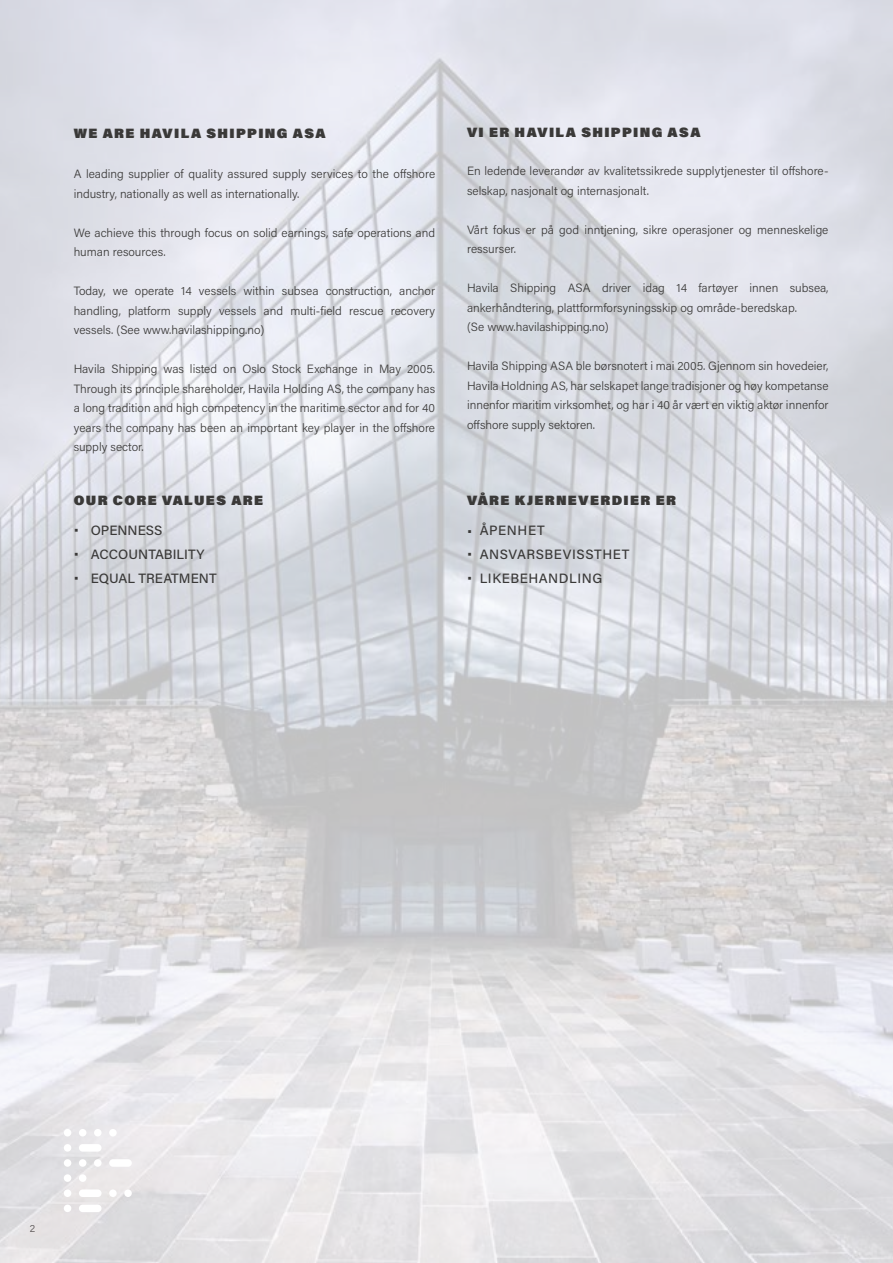
<style>
.page{position:relative;width:893px;height:1263px;background:#fff}
.page>*{position:absolute;margin:0;border:0;box-sizing:border-box;transform-origin:0 0}
.t1{font:900 13.5px "Acumin Pro";letter-spacing:.1em;color:#3a3938}
.t2{font:500 13.5px "Acumin Pro";letter-spacing:.035em;color:#3a3938}
.t3{font:500 13.5px "Acumin Pro";letter-spacing:.005em;color:#3a3938}
.t4{font:500 13.5px "Acumin Pro";color:#3a3938}
.t5{font:300 12px/19.5px "Acumin Pro";color:#3a3938}
.t6{font:300 10.5px "Acumin Pro";color:#3a3938}
</style>
<div class="page">
<img style="left:0;top:0;width:893px;height:1263px">
<div style="left:109px;top:1159px;width:23px;height:8px;background:#fff;border-radius:4px"></div>
<div style="left:79px;top:1159px;width:7px;height:8px;background:#fff;border-radius:50%"></div>
<div style="left:94px;top:1159px;width:8px;height:8px;background:#fff;border-radius:50%"></div>
<div style="left:64px;top:1129px;width:7px;height:7px;background:#fff;border-radius:50%"></div>
<div style="left:79px;top:1129px;width:7px;height:7px;background:#fff;border-radius:50%"></div>
<div style="left:94px;top:1129px;width:8px;height:7px;background:#fff;border-radius:50%"></div>
<div style="left:109px;top:1129px;width:8px;height:7px;background:#fff;border-radius:50%"></div>
<div style="left:79px;top:1144px;width:23px;height:7px;background:#fff;border-radius:4px"></div>
<div style="left:64px;top:1144px;width:7px;height:7px;background:#fff;border-radius:50%"></div>
<div style="left:64px;top:1159px;width:7px;height:8px;background:#fff;border-radius:50%"></div>
<div style="left:79px;top:1174px;width:7px;height:8px;background:#fff;border-radius:50%"></div>
<div style="left:64px;top:1174px;width:7px;height:8px;background:#fff;border-radius:50%"></div>
<div style="left:79px;top:1189px;width:23px;height:8px;background:#fff;border-radius:4px"></div>
<div style="left:64px;top:1189px;width:7px;height:8px;background:#fff;border-radius:50%"></div>
<div style="left:124px;top:1189px;width:8px;height:8px;background:#fff;border-radius:50%"></div>
<div style="left:109px;top:1189px;width:8px;height:8px;background:#fff;border-radius:50%"></div>
<div style="left:79px;top:1204px;width:23px;height:8px;background:#fff;border-radius:4px"></div>
<div style="left:64px;top:1204px;width:7px;height:8px;background:#fff;border-radius:50%"></div>
<p class="t1" style="left:74px;top:123px;width:253px">WE ARE HAVILA SHIPPING ASA</p>
<p class="t5" style="left:74px;top:164px;width:363px">A leading supplier of quality assured supply services to the offshore industry, nationally as well as internationally.</p>
<p class="t5" style="left:74px;top:222px;width:363px">We achieve this through focus on solid earnings, safe operations and human resources.</p>
<p class="t5" style="left:74px;top:281px;width:363px;text-align:justify">Today, we operate 14 vessels within subsea construction, anchor handling, platform supply vessels and multi-field rescue recovery vessels. (See www.havilashipping.no)</p>
<p class="t5" style="left:74px;top:359px;width:363px;text-align:justify">Havila Shipping was listed on Oslo Stock Exchange in May 2005.<br>Through its principle shareholder, Havila Holding AS, the company has a long tradition and high competency in the maritime sector and for 40 years the company has been an important key player in the offshore supply sector.</p>
<p class="t1" style="left:74px;top:490px;width:191px">OUR CORE VALUES ARE</p>
<p class="t3" style="left:74px;top:521px;width:90px">• OPENNESS</p>
<p class="t3" style="left:74px;top:545px;width:132px">• ACCOUNTABILITY</p>
<p class="t4" style="left:74px;top:569px;width:144px">• EQUAL TREATMENT</p>
<p class="t1" style="left:467px;top:123px;width:235px">VI ER HAVILA SHIPPING ASA</p>
<p class="t5" style="left:467px;top:161px;width:363px">En ledende leverandør av kvalitetssikrede supplytjenester til offshore&shy;selskap, nasjonalt og internasjonalt.</p>
<p class="t5" style="left:467px;top:219px;width:363px">Vårt fokus er på god inntjening, sikre operasjoner og menneskelige ressurser.</p>
<p class="t5" style="left:467px;top:278px;width:363px">Havila Shipping ASA driver idag 14 fartøyer innen subsea, ankerhåndtering, plattformforsyningsskip og område-beredskap.<br>(Se www.havilashipping.no)</p>
<p class="t5" style="left:467px;top:356px;width:363px;text-align:justify">Havila Shipping ASA ble børsnotert i mai 2005. Gjennom sin hovedeier, Havila Holdning AS, har selskapet lange tradisjoner og høy kompetanse innenfor maritim virksomhet, og har i 40 år vært en viktig aktør innenfor offshore supply sektoren.</p>
<p class="t1" style="left:467px;top:490px;width:210px">VÅRE KJERNEVERDIER ER</p>
<p class="t2" style="left:467px;top:521px;width:79px">• ÅPENHET</p>
<p class="t2" style="left:467px;top:545px;width:164px">• ANSVARSBEVISSTHET</p>
<p class="t2" style="left:467px;top:569px;width:137px">• LIKEBEHANDLING</p>
<p class="t6" style="left:30px;top:1221px;width:7px">2</p>
</div>
